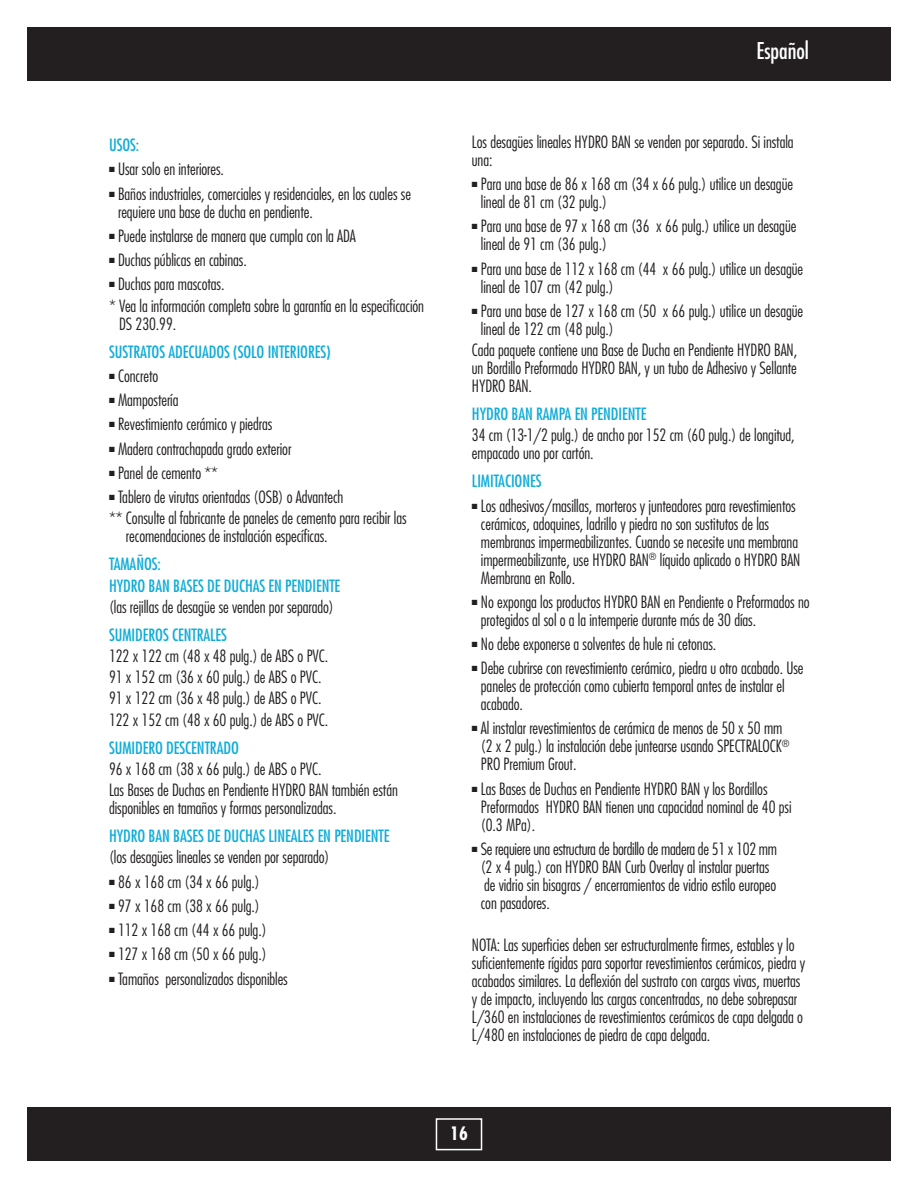
<style>
.page{position:relative;width:918px;height:1188px;background:#fff}
.page>*{position:absolute;margin:0;border:0;box-sizing:border-box;transform-origin:0 0}
.t1{font:condensed 22.5px "Futura";color:#fff}
.t2{font:700 condensed 18px "Futura";color:#fff}
.t3{font:300 condensed 16.5px/18px "Futura";letter-spacing:-.005em;color:#231f20}
.t4{font:condensed 16.5px/21.3px "Futura";letter-spacing:-.005em;color:#10add9}
</style>
<div class="page">
<div style="left:27px;top:27px;width:864px;height:54px;background:#231f20"></div>
<div style="left:27px;top:1107px;width:864px;height:54px;background:#231f20"></div>
<div style="left:436px;top:1118px;width:46px;height:32px;border:2px solid #fff"></div>
<p class="t4" style="left:109px;top:134px;width:32px">USOS:</p>
<p class="t3" style="left:109px;top:160px;width:117px">■ Usar solo en interiores.</p>
<p class="t3" style="left:118px;top:185px;width:294px;text-indent:-9px">■ Baños industriales, comerciales y residenciales, en los cuales se requiere una base de ducha en pendiente.</p>
<p class="t3" style="left:109px;top:227px;width:248px">■ Puede instalarse de manera que cumpla con la ADA</p>
<p class="t3" style="left:109px;top:251px;width:139px">■ Duchas públicas en cabinas.</p>
<p class="t3" style="left:109px;top:274px;width:317px;line-height:21.3px">■ Duchas para mascotas.<br>* Vea la información completa sobre la garantía en la especificación</p>
<p class="t3" style="left:119px;top:315px;width:59px">DS 230.99.</p>
<p class="t4" style="left:109px;top:341px;width:223px">SUSTRATOS ADECUADOS (SOLO INTERIORES)</p>
<p class="t3" style="left:109px;top:367px;width:51px">■ Concreto</p>
<p class="t3" style="left:109px;top:391px;width:71px">■ Mampostería</p>
<p class="t3" style="left:109px;top:415px;width:165px">■ Revestimiento cerámico y piedras</p>
<p class="t3" style="left:109px;top:439px;width:184px">■ Madera contrachapada grado exterior</p>
<p class="t3" style="left:109px;top:464px;width:110px">■ Panel de cemento **</p>
<p class="t3" style="left:109px;top:486px;width:299px;line-height:21.3px">■ Tablero de virutas orientadas (OSB) o Advantech<br>** Consulte al fabricante de paneles de cemento para recibir las</p>
<p class="t3" style="left:126px;top:527px;width:203px">recomendaciones de instalación específicas.</p>
<p class="t4" style="left:109px;top:553px;width:233px">TAMAÑOS:<br>HYDRO BAN BASES DE DUCHAS EN PENDIENTE</p>
<p class="t3" style="left:109px;top:598px;width:226px">(las rejillas de desagüe se venden por separado)</p>
<p class="t4" style="left:109px;top:624px;width:119px">SUMIDEROS CENTRALES</p>
<p class="t3" style="left:109px;top:645px;width:221px;line-height:21.3px">122 x 122 cm (48 x 48 pulg.) de ABS o PVC.<br>91 x 152 cm (36 x 60 pulg.) de ABS o PVC.<br>91 x 122 cm (36 x 48 pulg.) de ABS o PVC.<br>122 x 152 cm (48 x 60 pulg.) de ABS o PVC.</p>
<p class="t4" style="left:109px;top:737px;width:131px">SUMIDERO DESCENTRADO</p>
<p class="t3" style="left:109px;top:758px;width:290px;line-height:21.3px">96 x 168 cm (38 x 66 pulg.) de ABS o PVC.<br>Las Bases de Duchas en Pendiente HYDRO BAN también están</p>
<p class="t3" style="left:109px;top:799px;width:229px">disponibles en tamaños y formas personalizadas.</p>
<p class="t4" style="left:109px;top:825px;width:282px">HYDRO BAN BASES DE DUCHAS LINEALES EN PENDIENTE</p>
<p class="t3" style="left:109px;top:848px;width:222px">(los desagües lineales se venden por separado)</p>
<p class="t3" style="left:109px;top:873px;width:152px">■ 86 x 168 cm (34 x 66 pulg.)</p>
<p class="t3" style="left:109px;top:897px;width:152px">■ 97 x 168 cm (38 x 66 pulg.)</p>
<p class="t3" style="left:109px;top:921px;width:159px">■ 112 x 168 cm (44 x 66 pulg.)</p>
<p class="t3" style="left:109px;top:945px;width:159px">■ 127 x 168 cm (50 x 66 pulg.)</p>
<p class="t3" style="left:109px;top:970px;width:180px">■ Tamaños personalizados disponibles</p>
<h1 class="t1" style="left:757px;top:37px;width:54px">Español</h1>
<p class="t3" style="left:472px;top:133px;width:323px">Los desagües lineales HYDRO BAN se venden por separado. Si instala una:</p>
<p class="t3" style="left:481px;top:175px;width:314px;text-indent:-9px">■ Para una base de 86 x 168 cm (34 x 66 pulg.) utilice un desagüe lineal de 81 cm (32 pulg.)</p>
<p class="t3" style="left:481px;top:217px;width:317px;text-indent:-9px">■ Para una base de 97 x 168 cm (36 x 66 pulg.) utilice un desagüe lineal de 91 cm (36 pulg.)</p>
<p class="t3" style="left:481px;top:259px;width:324px;text-indent:-9px">■ Para una base de 112 x 168 cm (44 x 66 pulg.) utilice un desagüe lineal de 107 cm (42 pulg.)</p>
<p class="t3" style="left:481px;top:302px;width:324px;text-indent:-9px">■ Para una base de 127 x 168 cm (50 x 66 pulg.) utilice un desagüe lineal de 122 cm (48 pulg.)</p>
<p class="t3" style="left:472px;top:341px;width:327px;text-align:justify">Cada paquete contiene una Base de Ducha en Pendiente HYDRO BAN, un Bordillo Preformado HYDRO BAN, y un tubo de Adhesivo y Sellante HYDRO BAN.</p>
<p class="t4" style="left:472px;top:403px;width:176px">HYDRO BAN RAMPA EN PENDIENTE</p>
<p class="t3" style="left:472px;top:426px;width:324px">34 cm (13-1/2 pulg.) de ancho por 152 cm (60 pulg.) de longitud, empacado uno por cartón.</p>
<p class="t4" style="left:472px;top:470px;width:71px">LIMITACIONES</p>
<p class="t3" style="left:481px;top:496px;width:321px;text-indent:-9px">■ Los adhesivos/masillas, morteros y junteadores para revestimientos cerámicos, adoquines, ladrillo y piedra no son sustitutos de las membranas impermeabilizantes. Cuando se necesite una membrana impermeabilizante, use HYDRO BAN<sup>®</sup> líquido aplicado o HYDRO BAN Membrana en Rollo.</p>
<p class="t3" style="left:481px;top:593px;width:330px;text-indent:-9px">■ No exponga los productos HYDRO BAN en Pendiente o Preformados no protegidos al sol o a la intemperie durante más de 30 días.</p>
<p class="t3" style="left:472px;top:635px;width:246px">■ No debe exponerse a solventes de hule ni cetonas.</p>
<p class="t3" style="left:481px;top:659px;width:324px;text-indent:-9px">■ Debe cubrirse con revestimiento cerámico, piedra u otro acabado. Use paneles de protección como cubierta temporal antes de instalar el acabado.</p>
<p class="t3" style="left:481px;top:719px;width:310px;text-indent:-9px">■ Al instalar revestimientos de cerámica de menos de 50 x 50 mm (2 x 2 pulg.) la instalación debe juntearse usando SPECTRALOCK<sup>®<br></sup>PRO Premium Grout.</p>
<p class="t3" style="left:481px;top:780px;width:312px;text-indent:-9px">■ Las Bases de Duchas en Pendiente HYDRO BAN y los Bordillos<br>Preformados HYDRO BAN tienen una capacidad nominal de 40 psi (0.3 MPa).</p>
<p class="t3" style="left:481px;top:840px;width:298px;text-indent:-9px">■ Se requiere una estructura de bordillo de madera de 51 x 102 mm (2 x 4 pulg.) con HYDRO BAN Curb Overlay al instalar puertas de vidrio sin bisagras / encerramientos de vidrio estilo europeo con pasadores.</p>
<p class="t3" style="left:472px;top:936px;width:335px">NOTA: Las superficies deben ser estructuralmente firmes, estables y lo suficientemente rígidas para soportar revestimientos cerámicos, piedra y acabados similares. La deflexión del sustrato con cargas vivas, muertas y de impacto, incluyendo las cargas concentradas, no debe sobrepasar L/360 en instalaciones de revestimientos cerámicos de capa delgada o L/480 en instalaciones de piedra de capa delgada.</p>
<p class="t2" style="left:450px;top:1122px;width:19px">16</p>
</div>
